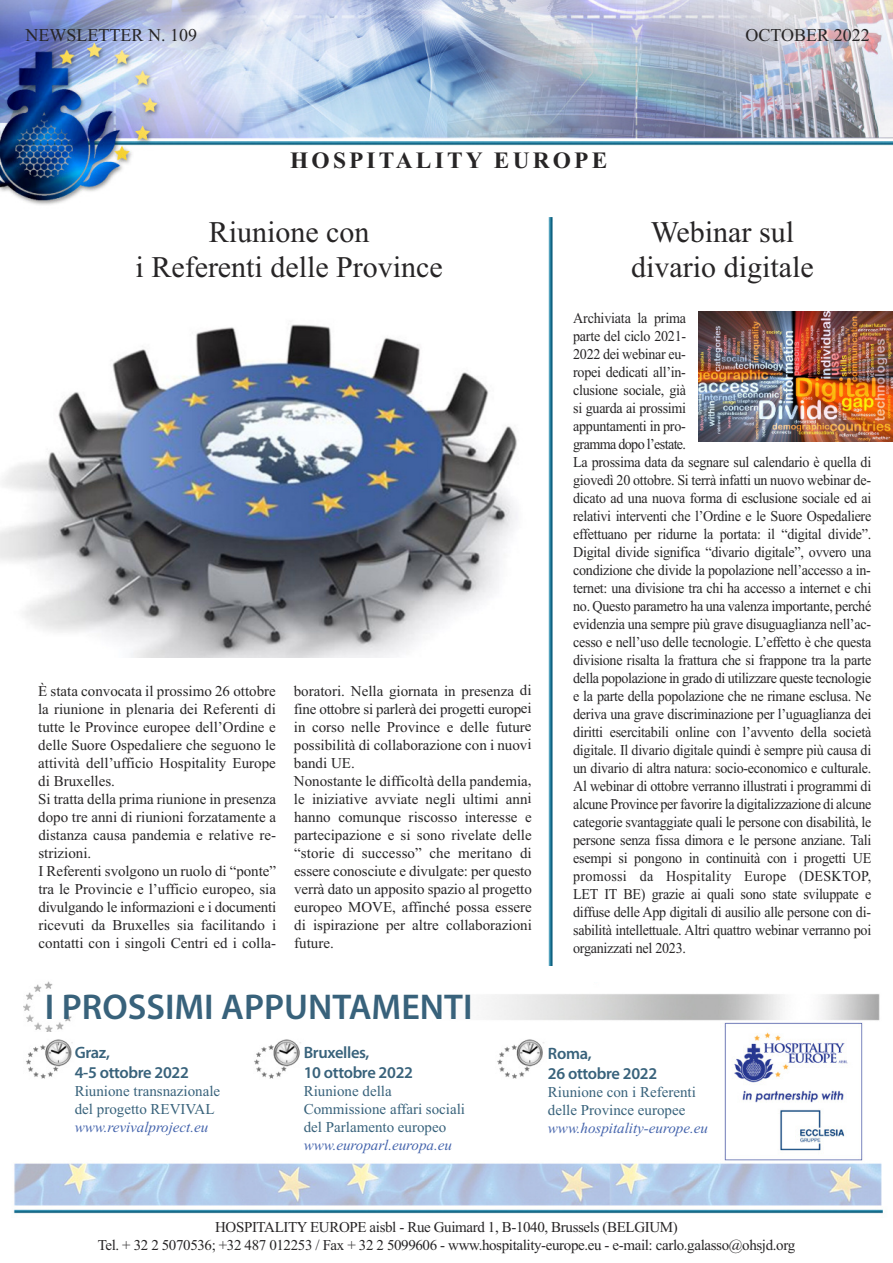
<style>
.page{position:relative;width:893px;height:1263px;background:#fff}
.page>*{position:absolute;margin:0;border:0;box-sizing:border-box;transform-origin:0 0}
.t1{font:600 36px "Myriad Pro";color:#38627b}
.t2{font:30px/34.5px "Times New Roman";color:#272526;text-align:center}
.t3{font:700 23.4px "Times New Roman";letter-spacing:.135em;color:#272526}
.t4{font:18px "Times New Roman";color:#272526}
.t5{font:600 16.5px/19.8px "Myriad Pro";letter-spacing:-.02em;color:#38627b}
.t6{font:15px/18px "Times New Roman";letter-spacing:-.02em;color:#272526;scale:.94 1}
.t7{font:15px/18px "Times New Roman";color:#272526}
.t8{font:15px/18px "Times New Roman";letter-spacing:-.02em;color:#272526;text-align:center}
.t9{font:15px/18px "Times New Roman";color:#38627b}
.t10{font:italic 15px "Times New Roman";color:#4262ab}
</style>
<div class="page">
<img style="left:0;top:0;width:893px;height:1214px">
<div style="left:573px;top:204px;width:59px;height:777px;background:#fff"></div>
<img style="left:24px;top:979px;width:58px;height:53px">
<img style="left:532px;top:217px;width:41px;height:748px">
<img style="left:698px;top:311px;width:195px;height:131px">
<img style="left:0;top:313px;width:536px;height:345px">
<p class="t4" style="left:26px;top:25px;width:173px">NEWSLETTER N. 109</p>
<p class="t4" style="left:746px;top:25px;width:126px">OCTOBER 2022</p>
<h3 class="t3" style="left:290px;top:146px;width:318px">HOSPITALITY EUROPE</h3>
<h2 class="t2" style="left:136px;top:215px;width:309px">Riunione con<br>i Referenti delle Province</h2>
<h2 class="t2" style="left:631px;top:215px;width:184px">Webinar sul divario digitale</h2>
<p class="t7" style="left:38px;top:682px;width:240px">È stata convocata il prossimo 26 ottobre la riunione in plenaria dei Referenti di tutte le Province europee dell’Ordine e delle Suore Ospedaliere che seguono le attività dell’ufficio Hospitality Europe di Bruxelles.<br>Si tratta della prima riunione in presenza dopo tre anni di riunioni forzatamente a distanza causa pandemia e relative re&shy;strizioni.<br>I Referenti svolgono un ruolo di “ponte” tra le Provincie e l’ufficio europeo, sia divulgando le informazioni e i documenti ricevuti da Bruxelles sia facilitando i contatti con i singoli Centri ed i colla-</p>
<p class="t7" style="left:294px;top:681px;width:240px">boratori. Nella giornata in presenza di fine ottobre si parlerà dei progetti europei in corso nelle Province e delle future possibilità di collaborazione con i nuovi bandi UE.<br>Nonostante le difficoltà della pandemia, le iniziative avviate negli ultimi anni hanno comunque riscosso interesse e partecipazione e si sono rivelate delle “storie di successo” che meritano di essere conosciute e divulgate: per questo verrà dato un apposito spazio al progetto europeo MOVE, affinché possa essere di ispirazione per altre collaborazioni future.</p>
<h1 class="t1" style="left:45px;top:993px;width:429px">I PROSSIMI APPUNTAMENTI</h1>
<p class="t5" style="left:75px;top:1044px;width:116px">Graz,<br>4-5 ottobre 2022</p>
<p class="t9" style="left:75px;top:1082px;width:147px">Riunione transnazionale del progetto REVIVAL</p>
<p class="t10" style="left:75px;top:1118px;width:135px">www.revivalproject.eu</p>
<p class="t5" style="left:304px;top:1044px;width:111px">Bruxelles,<br>10 ottobre 2022</p>
<p class="t9" style="left:304px;top:1082px;width:163px">Riunione della<br>Commissione affari sociali del Parlamento europeo</p>
<p class="t10" style="left:304px;top:1136px;width:150px">www.europarl.europa.eu</p>
<p class="t6" style="left:573px;top:309px;width:319px">Archiviata la prima<br>parte del ciclo 2021-<br>2022 dei webinar eu-<br>ropei dedicati all’in-<br>clusione sociale, già<br>si guarda ai prossimi<br>appuntamenti in pro-<br>gramma dopo l’estate.<br>La prossima data da segnare sul calendario è quella di giovedì 20 ottobre. Si terrà infatti un nuovo webinar de&shy;dicato ad una nuova forma di esclusione sociale ed ai relativi interventi che l’Ordine e le Suore Ospedaliere effettuano per ridurne la portata: il “digital divide”.<br>Digital divide significa “divario digitale”, ovvero una condizione che divide la popolazione nell’accesso a in&shy;ternet: una divisione tra chi ha accesso a internet e chi no. Questo parametro ha una valenza importante, perché evidenzia una sempre più grave disuguaglianza nell’ac&shy;cesso e nell’uso delle tecnologie. L’effetto è che questa divisione risalta la frattura che si frappone tra la parte della popolazione in grado di utilizzare queste tecnologie e la parte della popolazione che ne rimane esclusa. Ne deriva una grave discriminazione per l’uguaglianza dei diritti esercitabili online con l’avvento della società digitale. Il divario digitale quindi è sempre più causa di un divario di altra natura: socio-economico e culturale.<br>Al webinar di ottobre verranno illustrati i programmi di alcune Province per favorire la digitalizzazione di alcune categorie svantaggiate quali le persone con disabilità, le persone senza fissa dimora e le persone anziane. Tali esempi si pongono in continuità con i progetti UE promossi da Hospitality Europe (DESKTOP, LET IT BE) grazie ai quali sono state sviluppate e diffuse delle App digitali di ausilio alle persone con di&shy;sabilità intellettuale. Altri quattro webinar verranno poi organizzati nel 2023.</p>
<p class="t5" style="left:548px;top:1045px;width:111px">Roma,<br>26 ottobre 2022</p>
<p class="t9" style="left:548px;top:1082px;width:149px">Riunione con i Referenti delle Province europee</p>
<p class="t10" style="left:548px;top:1118px;width:161px">www.hospitality-europe.eu</p>
<p class="t8" style="left:98px;top:1218px;width:699px">HOSPITALITY EUROPE aisbl - Rue Guimard 1, B-1040, Brussels (BELGIUM)<br>Tel. + 32 2 5070536; +32 487 012253 / Fax + 32 2 5099606 - www.hospitality-europe.eu - e-mail: carlo.galasso@ohsjd.org</p>
</div>
